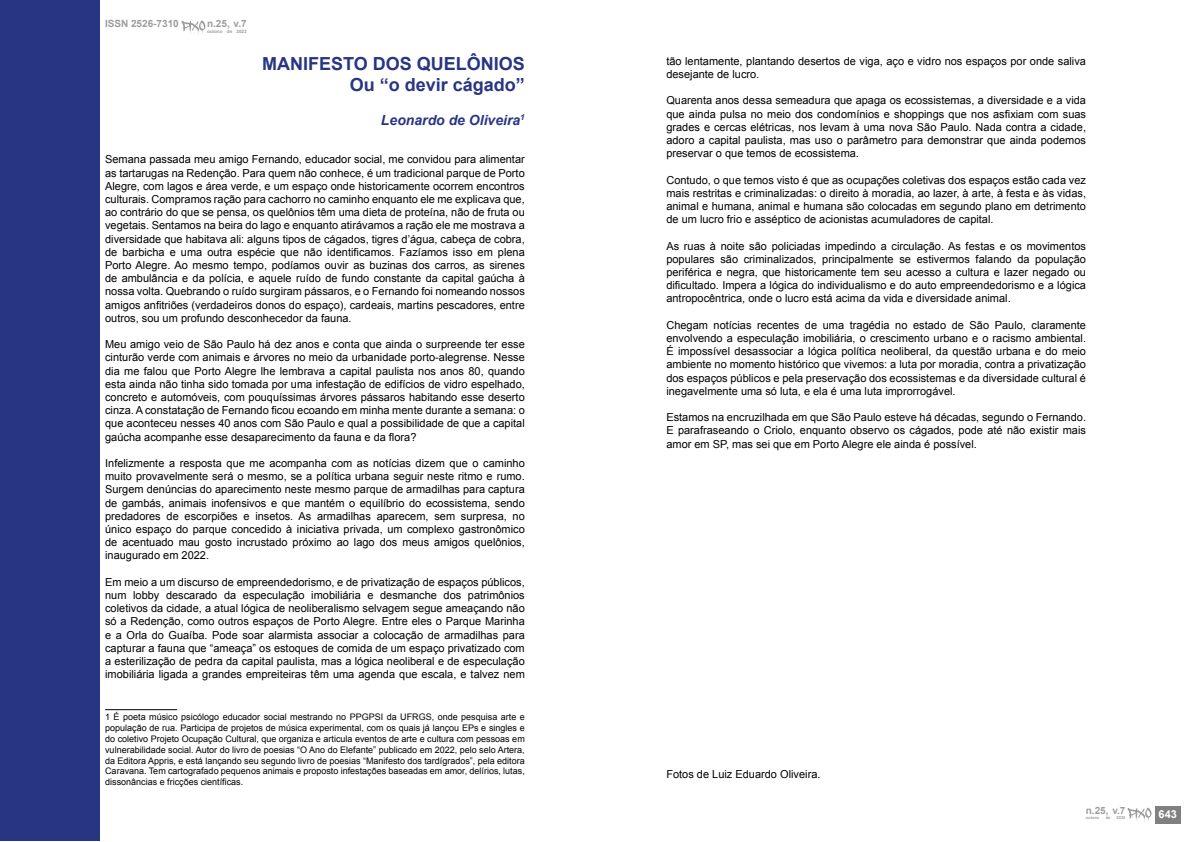
<style>
.page{position:relative;width:1191px;height:842px;background:#fff}
.page>*{position:absolute;margin:0;border:0;box-sizing:border-box;transform-origin:0 0}
.t1{font:700 18px/21.6px "Arial";color:#283583;text-align:right}
.t2{font:italic 700 14px "Arial";color:#283583}
.t3{font:11px/13.2px "Arial";color:#000;text-align:justify}
.t4{font:700 11px "Arial";color:#fff}
.t5{font:700 10px "Arial";color:#9d9d9c}
.t6{font:9px/10.8px "Arial";color:#000;text-align:justify}
.t7{font:700 4.6px "Arial";color:#9d9d9c}
.t8{font:700 4px "Arial";color:#9d9d9c}
</style>
<div class="page">
<div style="left:0;top:0;width:99px;height:841px;background:#283583"></div>
<hr style="left:105px;top:709px;width:72px;height:1px;background:#000">
<div style="left:1155px;top:806px;width:25px;height:17px;background:#808080"></div>
<svg style="left:1127px;top:808px;width:24px;height:13px"></svg>
<svg style="left:181px;top:21px;width:24px;height:13px"></svg>
<p class="t5" style="left:105px;top:17px;width:75px">ISSN 2526-7310</p>
<p class="t5" style="left:207px;top:17px;width:41px">n.25, v.7</p>
<p class="t7" style="left:207px;top:28px;width:41px">outono de 2023</p>
<h1 class="t1" style="left:262px;top:53px;width:264px">MANIFESTO DOS QUELÔNIOS<br>Ou “o devir cágado”</h1>
<p class="t2" style="left:381px;top:111px;width:145px">Leonardo de Oliveira<sup>1</sup></p>
<p class="t3" style="left:105px;top:153px;width:421px">Semana passada meu amigo Fernando, educador social, me convidou para alimentar as tartarugas na Redenção. Para quem não conhece, é um tradicional parque de Porto Alegre, com lagos e área verde, e um espaço onde historicamente ocorrem encontros culturais. Compramos ração para cachorro no caminho enquanto ele me explicava que, ao contrário do que se pensa, os quelônios têm uma dieta de proteína, não de fruta ou vegetais. Sentamos na beira do lago e enquanto atirávamos a ração ele me mostrava a diversidade que habitava ali: alguns tipos de cágados, tigres d’água, cabeça de cobra, de barbicha e uma outra espécie que não identificamos. Fazíamos isso em plena Porto Alegre. Ao mesmo tempo, podíamos ouvir as buzinas dos carros, as sirenes de ambulância e da polícia, e aquele ruído de fundo constante da capital gaúcha à nossa volta. Quebrando o ruído surgiram pássaros, e o Fernando foi nomeando nossos amigos anfitriões (verdadeiros donos do espaço), cardeais, martins pescadores, entre outros, sou um profundo desconhecedor da fauna.</p>
<p class="t3" style="left:105px;top:338px;width:421px">Meu amigo veio de São Paulo há dez anos e conta que ainda o surpreende ter esse cinturão verde com animais e árvores no meio da urbanidade porto-alegrense. Nesse dia me falou que Porto Alegre lhe lembrava a capital paulista nos anos 80, quando esta ainda não tinha sido tomada por uma infestação de edifícios de vidro espelhado, concreto e automóveis, com pouquíssimas árvores pássaros habitando esse deserto cinza. A constatação de Fernando ficou ecoando em minha mente durante a semana: o que aconteceu nesses 40 anos com São Paulo e qual a possibilidade de que a capital gaúcha acompanhe esse desaparecimento da fauna e da flora?</p>
<p class="t3" style="left:105px;top:457px;width:421px">Infelizmente a resposta que me acompanha com as notícias dizem que o caminho muito provavelmente será o mesmo, se a política urbana seguir neste ritmo e rumo.<br>Surgem denúncias do aparecimento neste mesmo parque de armadilhas para captura de gambás, animais inofensivos e que mantém o equilíbrio do ecossistema, sendo predadores de escorpiões e insetos. As armadilhas aparecem, sem surpresa, no único espaço do parque concedido à iniciativa privada, um complexo gastronômico de acentuado mau gosto incrustado próximo ao lago dos meus amigos quelônios, inaugurado em 2022.</p>
<p class="t3" style="left:105px;top:575px;width:421px">Em meio a um discurso de empreendedorismo, e de privatização de espaços públicos, num lobby descarado da especulação imobiliária e desmanche dos patrimônios coletivos da cidade, a atual lógica de neoliberalismo selvagem segue ameaçando não só a Redenção, como outros espaços de Porto Alegre. Entre eles o Parque Marinha e a Orla do Guaíba. Pode soar alarmista associar a colocação de armadilhas para capturar a fauna que “ameaça” os estoques de comida de um espaço privatizado com a esterilização de pedra da capital paulista, mas a lógica neoliberal e de especulação imobiliária ligada a grandes empreiteiras têm uma agenda que escala, e talvez nem</p>
<p class="t6" style="left:105px;top:712px;width:421px">1 É poeta músico psicólogo educador social mestrando no PPGPSI da UFRGS, onde pesquisa arte e população de rua. Participa de projetos de música experimental, com os quais já lançou EPs e singles e do coletivo Projeto Ocupação Cultural, que organiza e articula eventos de arte e cultura com pessoas em vulnerabilidade social. Autor do livro de poesias “O Ano do Elefante” publicado em 2022, pelo selo Artera, da Editora Appris, e está lançando seu segundo livro de poesias “Manifesto dos tardígrados”, pela editora Caravana. Tem cartografado pequenos animais e proposto infestações baseadas em amor, delírios, lutas, dissonâncias e fricções científicas.</p>
<p class="t3" style="left:666px;top:54px;width:421px">tão lentamente, plantando desertos de viga, aço e vidro nos espaços por onde saliva desejante de lucro.</p>
<p class="t3" style="left:666px;top:94px;width:421px">Quarenta anos dessa semeadura que apaga os ecossistemas, a diversidade e a vida que ainda pulsa no meio dos condomínios e shoppings que nos asfixiam com suas grades e cercas elétricas, nos levam à uma nova São Paulo. Nada contra a cidade, adoro a capital paulista, mas uso o parâmetro para demonstrar que ainda podemos preservar o que temos de ecossistema.</p>
<p class="t3" style="left:666px;top:173px;width:421px">Contudo, o que temos visto é que as ocupações coletivas dos espaços estão cada vez mais restritas e criminalizadas: o direito à moradia, ao lazer, à arte, à festa e às vidas, animal e humana, animal e humana são colocadas em segundo plano em detrimento de um lucro frio e asséptico de acionistas acumuladores de capital.</p>
<p class="t3" style="left:666px;top:239px;width:421px">As ruas à noite são policiadas impedindo a circulação. As festas e os movimentos populares são criminalizados, principalmente se estivermos falando da população periférica e negra, que historicamente tem seu acesso a cultura e lazer negado ou dificultado. Impera a lógica do individualismo e do auto empreendedorismo e a lógica antropocêntrica, onde o lucro está acima da vida e diversidade animal.</p>
<p class="t3" style="left:666px;top:318px;width:421px">Chegam notícias recentes de uma tragédia no estado de São Paulo, claramente envolvendo a especulação imobiliária, o crescimento urbano e o racismo ambiental.<br>É impossível desassociar a lógica política neoliberal, da questão urbana e do meio ambiente no momento histórico que vivemos: a luta por moradia, contra a privatização dos espaços públicos e pela preservação dos ecossistemas e da diversidade cultural é inegavelmente uma só luta, e ela é uma luta improrrogável.</p>
<p class="t3" style="left:666px;top:411px;width:421px">Estamos na encruzilhada em que São Paulo esteve há décadas, segundo o Fernando.<br>E parafraseando o Criolo, enquanto observo os cágados, pode até não existir mais amor em SP, mas sei que em Porto Alegre ele ainda é possível.</p>
<p class="t3" style="left:666px;top:767px;width:156px">Fotos de Luiz Eduardo Oliveira.</p>
<p class="t5" style="left:1085px;top:804px;width:41px">n.25, v.7</p>
<p class="t8" style="left:1085px;top:815px;width:15px">outono</p>
<p class="t8" style="left:1105px;top:815px;width:6px">de</p>
<p class="t8" style="left:1116px;top:815px;width:10px">2023</p>
<p class="t4" style="left:1158px;top:807px;width:20px">643</p>
</div>
